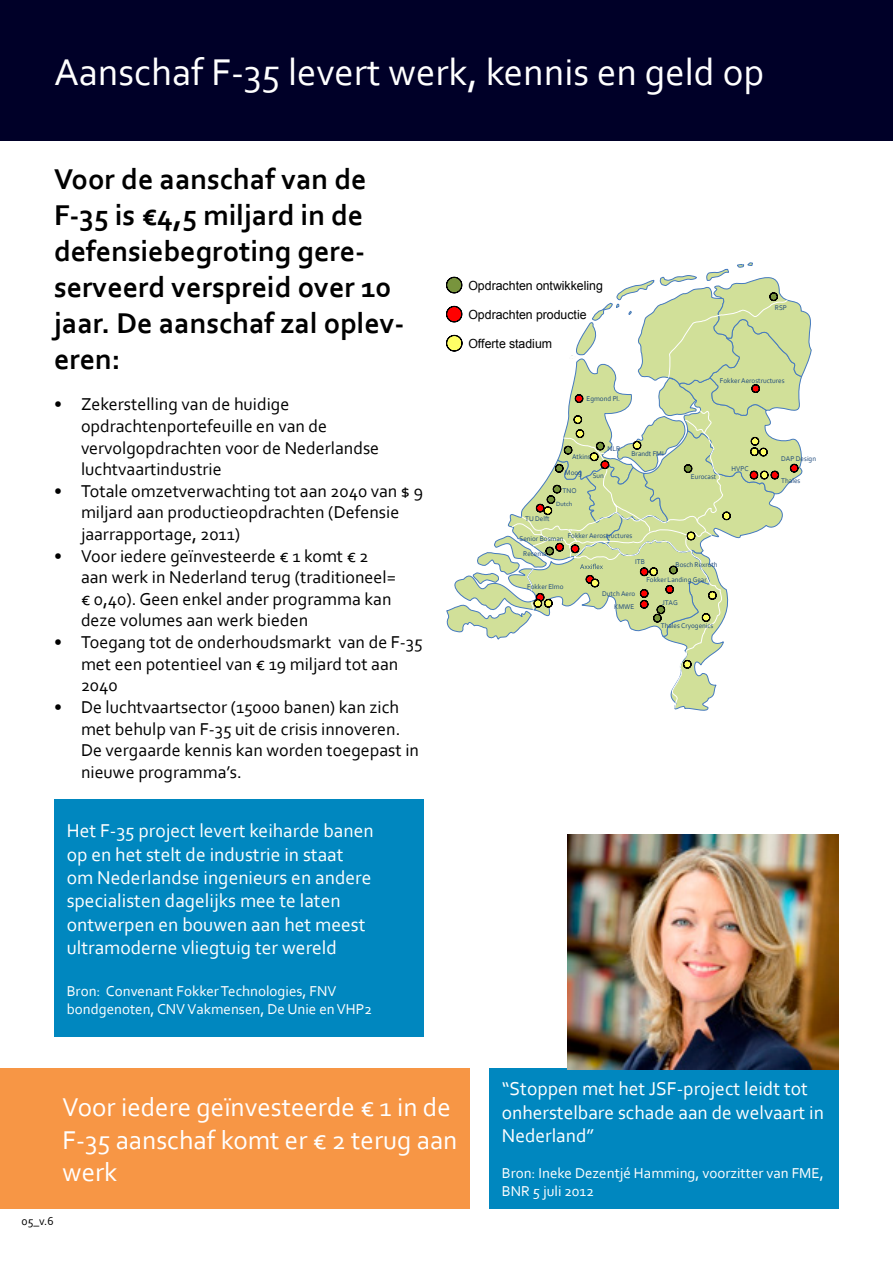
<style>
.page{position:relative;width:893px;height:1263px;background:#fff}
.page>*{position:absolute;margin:0;border:0;box-sizing:border-box;transform-origin:0 0}
.t1{font:39px "Corbel";color:#fff}
.t2{font:700 30px/36px "Corbel";color:#000}
.t3{font:27px/32.4px "Corbel";color:#fff}
.t4{font:19.5px/23.4px "Corbel";color:#fff}
.t5{font:18px/21.6px "Corbel";color:#000}
.t6{font:15px/18px "Corbel";color:#fff}
.t7{font:12.6px "Arial";color:#000}
.t8{font:12px "Corbel";color:#000}
.t9{font:7.2px/12.9px "Corbel";color:#1f4a7d;text-align:right}
.t10{font:6.45px "Corbel";color:#1f4a7d}
</style>
<div class="page">
<div style="left:0;top:0;width:893px;height:140px;background:#000028"></div>
<div style="left:0;top:1068px;width:470px;height:141px;background:#f79645"></div>
<div style="left:489px;top:1068px;width:350px;height:141px;background:#0087bf"></div>
<svg style="left:446px;top:262px;width:366px;height:449px"></svg>
<div style="left:54px;top:799px;width:369px;height:238px;background:#0087bf"></div>
<img style="left:567px;top:835px;width:272px;height:234px">
<h1 class="t1" style="left:54px;top:48px;width:712px">Aanschaf F-35 levert werk, kennis en geld op</h1>
<h2 class="t2" style="left:54px;top:160px;width:352px">Voor de aanschaf van de<br>F-35 is €4,5 miljard in de defensiebegroting gere&shy;serveerd verspreid over 10 jaar. De aanschaf zal oplev&shy;eren:</h2>
<p class="t7" style="left:468px;top:277px;width:136px">Opdrachten ontwikkeling</p>
<p class="t7" style="left:468px;top:306px;width:120px">Opdrachten productie</p>
<p class="t7" style="left:468px;top:335px;width:85px">Offerte stadium</p>
<p class="t9" style="left:775px;top:301px;width:14px">RSP</p>
<p class="t5" style="left:81px;top:393px;width:300px;text-indent:-27px">• Zekerstelling van de huidige opdrachtenportefeuille en van de vervolgopdrachten voor de Nederlandse luchtvaartindustrie</p>
<p class="t5" style="left:81px;top:480px;width:344px;text-indent:-27px">• Totale omzetverwachting tot aan 2040 van $ 9 miljard aan productieopdrachten (Defensie jaarrapportage, 2011)</p>
<p class="t5" style="left:81px;top:544px;width:316px;text-indent:-27px">• Voor iedere geïnvesteerde € 1 komt € 2 aan werk in Nederland terug (traditioneel= € 0,40). Geen enkel ander programma kan deze volumes aan werk bieden</p>
<p class="t5" style="left:81px;top:631px;width:343px;text-indent:-27px">• Toegang tot de onderhoudsmarkt van de F-35 met een potentieel van € 19 miljard tot aan<br>2040</p>
<p class="t5" style="left:81px;top:696px;width:340px;text-indent:-27px">• De luchtvaartsector (15000 banen) kan zich met behulp van F-35 uit de crisis innoveren.<br>De vergaarde kennis kan worden toegepast in nieuwe programma’s.</p>
<p class="t4" style="left:67px;top:819px;width:308px">Het F-35 project levert keiharde banen op en het stelt de industrie in staat om Nederlandse ingenieurs en andere specialisten dagelijks mee te laten ontwerpen en bouwen aan het meest ultramoderne vliegtuig ter wereld</p>
<p class="t6" style="left:67px;top:981px;width:307px">Bron: Convenant Fokker Technologies, FNV bondgenoten, CNV Vakmensen, De Unie en VHP2</p>
<h3 class="t3" style="left:63px;top:1090px;width:396px">Voor iedere geïnvesteerde € 1 in de<br>F-35 aanschaf komt er € 2 terug aan werk</h3>
<p class="t8" style="left:22px;top:1213px;width:34px">05_v.6</p>
<p class="t9" style="left:586px;top:392px;width:35px">Egmond Pl.</p>
<p class="t9" style="left:572px;top:450px;width:20px">Atkins</p>
<p class="t9" style="left:607px;top:442px;width:14px">NLR</p>
<p class="t9" style="left:565px;top:466px;width:19px">Moog</p>
<p class="t9" style="left:562px;top:484px;width:16px">TNO</p>
<p class="t10" style="left:556px;top:500px;width:18px">Dutch</p>
<p class="t9" style="left:593px;top:469px;width:13px">Sun</p>
<p class="t9" style="left:631px;top:447px;width:34px">Brandt FMI</p>
<p class="t9" style="left:525px;top:512px;width:26px">TU Delft</p>
<p class="t9" style="left:519px;top:532px;width:46px">Senior Bosman</p>
<p class="t9" style="left:568px;top:529px;width:66px">Fokker Aerostructures</p>
<p class="t9" style="left:523px;top:547px;width:25px">Recema</p>
<p class="t9" style="left:720px;top:374px;width:66px">Fokker Aerostructures</p>
<p class="t9" style="left:691px;top:469px;width:27px">Eurocast</p>
<p class="t9" style="left:732px;top:462px;width:19px">HVPC</p>
<p class="t9" style="left:781px;top:452px;width:36px">DAP Design</p>
<p class="t9" style="left:781px;top:474px;width:21px">Thales</p>
<p class="t9" style="left:527px;top:580px;width:38px">Fokker Elmo</p>
<p class="t9" style="left:635px;top:555px;width:11px">ITB</p>
<p class="t9" style="left:676px;top:557px;width:44px">Bosch Rexroth</p>
<p class="t9" style="left:662px;top:596px;width:17px">JTAG</p>
<p class="t9" style="left:661px;top:618px;width:54px">Thales Cryogenics</p>
<p class="t9" style="left:646px;top:573px;width:62px">Fokker Landing Gear</p>
<p class="t9" style="left:602px;top:587px;width:35px">Dutch Aero<br>KMWE</p>
<p class="t4" style="left:502px;top:1077px;width:324px">“Stoppen met het JSF-project leidt tot onherstelbare schade aan de welvaart in<br>Nederland”</p>
<p class="t6" style="left:502px;top:1164px;width:324px">Bron: Ineke Dezentjé Hamming, voorzitter van FME,<br>BNR 5 juli 2012</p>
</div>
